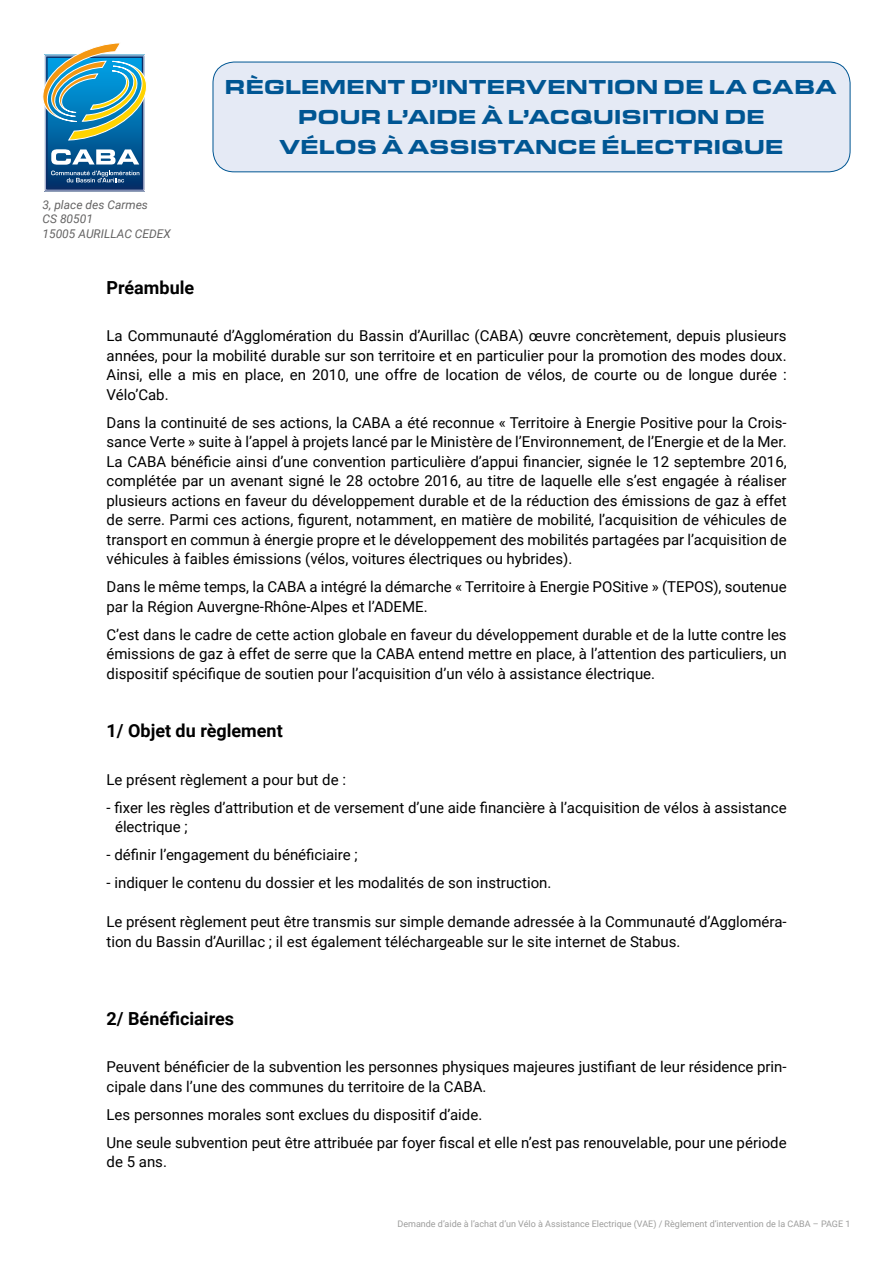
<style>
.page{position:relative;width:893px;height:1263px;background:#fff}
.page>*{position:absolute;margin:0;border:0;box-sizing:border-box;transform-origin:0 0}
.t1{font:900 21px/30px "Eurostile Ext";letter-spacing:-.015em;color:#005693;text-align:center}
.t2{font:700 18px "Roboto";color:#000}
.t3{font:15px/19.5px "Roboto";color:#000}
.t4{font:italic 12px/14.4px "Roboto";color:#646363}
.t5{font:9px "Roboto";color:#9d9d9c}
</style>
<div class="page">
<div style="left:45px;top:55px;width:99px;height:136px;border:1px solid #abafcd"></div>
<svg style="left:48px;top:141px;width:93px;height:46px;background:#024984"></svg>
<div style="left:46px;top:57px;width:97px;height:132px;border:1px solid #0c2c65"></div>
<svg style="left:43px;top:43px;width:104px;height:98px"></svg>
<svg style="left:51px;top:149px;width:88px;height:16px"></svg>
<svg style="left:51px;top:171px;width:88px;height:11px"></svg>
<div style="left:213px;top:62px;width:637px;height:110px;background:#e5eaf5;border-radius:21px"></div>
<div style="left:213px;top:62px;width:637px;height:110px;border:1px solid #005693;border-radius:21px"></div>
<p class="t4" style="left:43px;top:197px;width:107px">3, place des Carmes<br>CS 80501</p>
<p class="t4" style="left:43px;top:226px;width:130px">15005 AURILLAC CEDEX</p>
<p class="t1" style="left:225px;top:72px;width:614px">RÈGLEMENT D’INTERVENTION DE LA CABA<br>POUR L’AIDE À L’ACQUISITION DE</p>
<p class="t1" style="left:279px;top:132px;width:506px">VÉLOS À ASSISTANCE ÉLECTRIQUE</p>
<p class="t2" style="left:107px;top:275px;width:89px">Préambule</p>
<p class="t3" style="left:107px;top:326px;width:682px;text-align:justify">La Communauté d’Agglomération du Bassin d’Aurillac (CABA) œuvre concrètement, depuis plusieurs années, pour la mobilité durable sur son territoire et en particulier pour la promotion des modes doux.<br>Ainsi, elle a mis en place, en 2010, une offre de location de vélos, de courte ou de longue durée :<br>Vélo’Cab.</p>
<p class="t3" style="left:107px;top:412px;width:682px;text-align:justify">Dans la continuité de ses actions, la CABA a été reconnue « Territoire à Energie Positive pour la Crois&shy;sance Verte » suite à l’appel à projets lancé par le Ministère de l’Environnement, de l’Energie et de la Mer.<br>La CABA bénéficie ainsi d’une convention particulière d’appui financier, signée le 12 septembre 2016, complétée par un avenant signé le 28 octobre 2016, au titre de laquelle elle s’est engagée à réaliser plusieurs actions en faveur du développement durable et de la réduction des émissions de gaz à effet de serre. Parmi ces actions, figurent, notamment, en matière de mobilité, l’acquisition de véhicules de transport en commun à énergie propre et le développement des mobilités partagées par l’acquisition de véhicules à faibles émissions (vélos, voitures électriques ou hybrides).</p>
<p class="t3" style="left:107px;top:577px;width:682px">Dans le même temps, la CABA a intégré la démarche « Territoire à Energie POSitive » (TEPOS), soutenue par la Région Auvergne-Rhône-Alpes et l’ADEME.</p>
<p class="t3" style="left:107px;top:624px;width:682px;text-align:justify">C’est dans le cadre de cette action globale en faveur du développement durable et de la lutte contre les émissions de gaz à effet de serre que la CABA entend mettre en place, à l’attention des particuliers, un dispositif spécifique de soutien pour l’acquisition d’un vélo à assistance électrique.</p>
<p class="t2" style="left:107px;top:718px;width:178px">1/ Objet du règlement</p>
<p class="t3" style="left:107px;top:769px;width:241px">Le présent règlement a pour but de :</p>
<p class="t3" style="left:115px;top:797px;width:673px;text-indent:-9px">- fixer les règles d’attribution et de versement d’une aide financière à l’acquisition de vélos à assistance électrique ;</p>
<p class="t3" style="left:107px;top:845px;width:253px">- définir l’engagement du bénéficiaire ;</p>
<p class="t3" style="left:107px;top:873px;width:446px">- indiquer le contenu du dossier et les modalités de son instruction.</p>
<p class="t3" style="left:107px;top:912px;width:682px">Le présent règlement peut être transmis sur simple demande adressée à la Communauté d’Aggloméra&shy;tion du Bassin d’Aurillac ; il est également téléchargeable sur le site internet de Stabus.</p>
<p class="t2" style="left:107px;top:1006px;width:129px">2/ Bénéficiaires</p>
<p class="t3" style="left:107px;top:1057px;width:682px">Peuvent bénéficier de la subvention les personnes physiques majeures justifiant de leur résidence prin&shy;cipale dans l’une des communes du territoire de la CABA.</p>
<p class="t3" style="left:107px;top:1104px;width:377px">Les personnes morales sont exclues du dispositif d’aide.</p>
<p class="t3" style="left:107px;top:1132px;width:682px">Une seule subvention peut être attribuée par foyer fiscal et elle n’est pas renouvelable, pour une période de 5 ans.</p>
<p class="t5" style="left:397px;top:1218px;width:454px">Demande d’aide à l’achat d’un Vélo à Assistance Electrique (VAE) / Règlement d’intervention de la CABA – PAGE 1</p>
</div>
